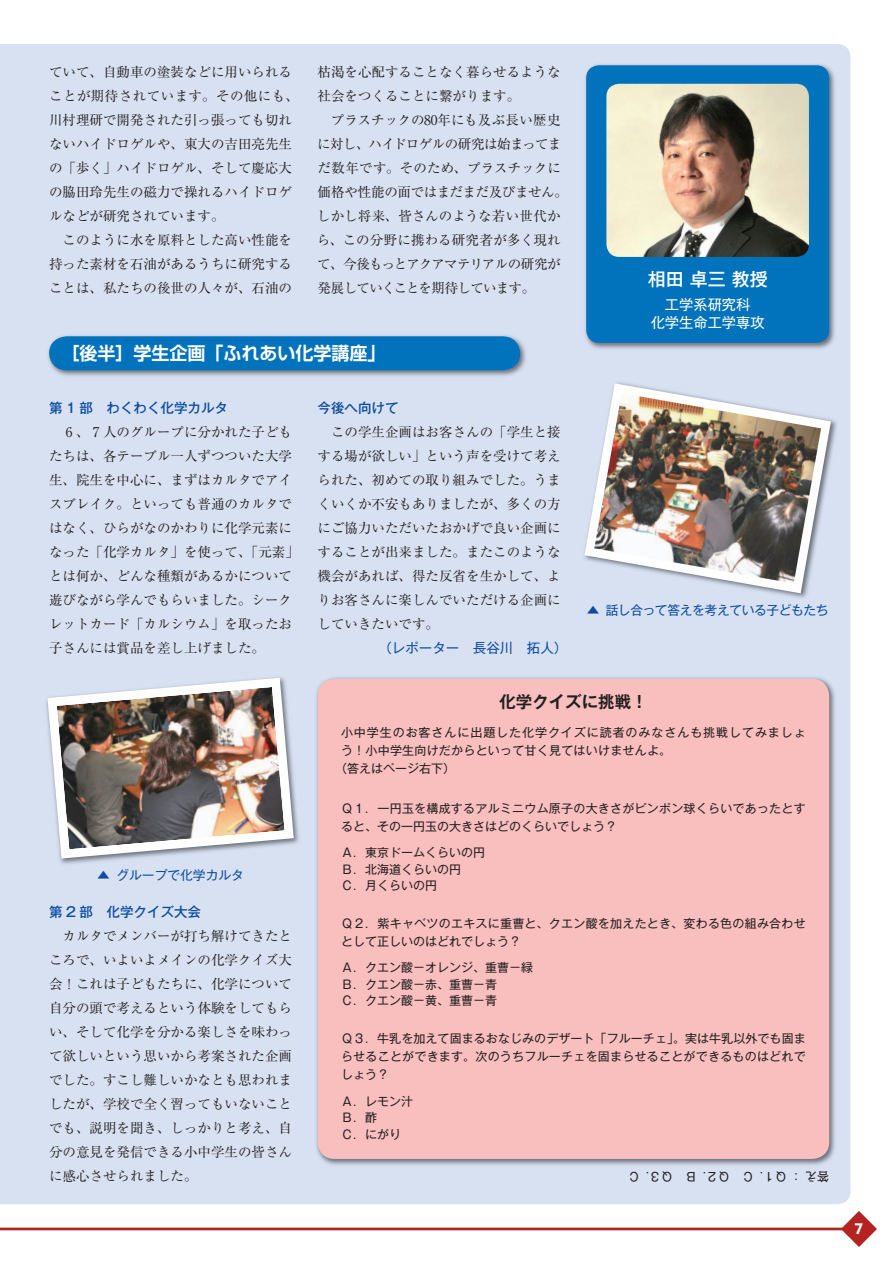
<style>
.page{position:relative;width:893px;height:1263px;background:#fff}
.page>*{position:absolute;margin:0;border:0;box-sizing:border-box;transform-origin:0 0}
.t1{font:18px "Shin Go Pr 5 De Bold 90 msp RKSJ H";color:#fff}
.t2{font:18px "Gothic MB101 Pr 5 Medium 90 msp RKSJ H";color:#fff}
.t3{font:16.5px "Gothic MB101 Pr 5 De Bold 90 msp RKSJ H";color:#231f20}
.t4{font:700 15px "Lithos Pro";color:#fff}
.t5{font:14.25px/18px "Gothic MB101 Pr 5 Regular 90 msp RKSJ H";color:#fff;text-align:center}
.t6{font:13.5px/24px "Ryumin Pr 5 Regular 90 msp RKSJ H";color:#231f20}
.t7{font:13.5px/24px "Ryumin Pr 5 Regular 90 msp RKSJ H";letter-spacing:-.02em;color:#231f20}
.t8{font:13.5px "Gothic MB101 Pr 5 Medium 90 msp RKSJ H";color:#0d4da1}
.t9{font:13.5px "Gothic MB101 Pr 5 Regular 90 msp RKSJ H";color:#0d4da1}
.t10{font:12.75px "Gothic MB101 Pr 5 Regular 90 msp RKSJ H";letter-spacing:-.025em;color:#0d4da1}
.t11{font:12.75px "Gothic MB101 Pr 5 Regular 90 msp RKSJ H";color:#0d4da1}
.t12{font:12px/18px "Gothic MB101 Pr 5 Regular 90 msp RKSJ H";letter-spacing:.02em;color:#231f20}
.t13{font:12px/16.5px "Gothic MB101 Pr 5 Regular 90 msp RKSJ H";color:#231f20}
.t14{font:12px "Gothic MB101 Pr 5 Regular 90 msp RKSJ H";letter-spacing:.08em;color:#231f20}
</style>
<div class="page">
<div style="left:0;top:44px;width:850px;height:1160px;background:#d8e1f2"></div>
<hr style="left:0;top:1227px;width:859px;height:3px;background:#b52321">
<svg style="left:841px;top:1211px;width:36px;height:36px"></svg>
<img style="left:45px;top:333px;width:483px;height:45px">
<div style="left:49px;top:336px;width:471px;height:34px;background:#0073bc"></div>
<img style="left:44px;top:674px;width:257px;height:192px">
<svg style="left:47px;top:678px;width:247px;height:180px"></svg>
<img style="left:57px;top:687px;width:228px;height:162px">
<div style="left:581px;top:380px;width:257px;height:221px;background:#d8e1f2"></div>
<svg style="left:584px;top:383px;width:247px;height:210px;background:#d7dfed"></svg>
<img style="left:594px;top:393px;width:227px;height:190px">
<img style="left:314px;top:675px;width:523px;height:492px">
<div style="left:318px;top:679px;width:511px;height:480px;background:#f9bebe;border-radius:17px"></div>
<img style="left:583px;top:62px;width:254px;height:289px">
<div style="left:586px;top:65px;width:243px;height:278px;background:#0073bc;border-radius:13px"></div>
<img style="left:606px;top:84px;width:203px;height:173px;border-radius:13px">
<p class="t6" style="left:49px;top:62px;width:251px">ていて、自動車の塗装などに用いられることが期待されています。その他にも、川村理研で開発された引っ張っても切れないハイドロゲルや、東大の吉田亮先生の「歩く」ハイドロゲル、そして慶応大の脇田玲先生の磁力で操れるハイドロゲルなどが研究されています。</p>
<p class="t6" style="left:49px;top:230px;width:245px;text-align:justify;text-indent:14px">このように水を原料とした高い性能を持った素材を石油があるうちに研究することは、私たちの後世の人々が、石油の</p>
<p class="t6" style="left:318px;top:62px;width:245px">枯渇を心配することなく暮らせるような社会をつくることに繋がります。</p>
<p class="t7" style="left:317px;top:110px;width:252px;text-indent:14px">プラスチックの80年にも及ぶ長い歴史に対し、ハイドロゲルの研究は始まってまだ数年です。そのため、プラスチックに価格や性能の面ではまだまだ及びません。しかし将来、皆さんのような若い世代から、この分野に携わる研究者が多く現れて、今後もっとアクアマテリアルの研究が発展していくことを期待しています。</p>
<h1 class="t1" style="left:61px;top:347px;width:325px">［後半］学生企画「ふれあい化学講座」</h1>
<p class="t8" style="left:49px;top:403px;width:180px">第 1 部　わくわく化学カルタ</p>
<p class="t6" style="left:49px;top:422px;width:251px;text-indent:17px">6 、 7 人のグループに分かれた子どもたちは、各テーブル一人ずつついた大学生、院生を中心に、まずはカルタでアイスブレイク。といっても普通のカルタではなく、ひらがなのかわりに化学元素になった「化学カルタ」を使って、「元素」とは何か、どんな種類があるかについて遊びながら学んでもらいました。シークレットカード「カルシウム」を取ったお子さんには賞品を差し上げました。</p>
<p class="t8" style="left:318px;top:403px;width:82px">今後へ向けて</p>
<p class="t6" style="left:318px;top:422px;width:244px;text-align:justify;text-indent:14px">この学生企画はお客さんの「学生と接する場が欲しい」という声を受けて考えられた、初めての取り組みでした。うまくいくか不安もありましたが、多くの方にご協力いただいたおかげで良い企画にすることが出来ました。またこのような機会があれば、得た反省を生かして、よりお客さんに楽しんでいただける企画にしていきたいです。</p>
<p class="t9" style="left:378px;top:643px;width:190px">（レポーター　長谷川　拓人）</p>
<h1 class="t2" style="left:648px;top:272px;width:121px">相田 卓三 教授</h1>
<p class="t5" style="left:651px;top:297px;width:115px">工学系研究科<br>化学生命工学専攻</p>
<p class="t10" style="left:587px;top:606px;width:243px">▲ 話し合って答えを考えている子どもたち</p>
<p class="t11" style="left:97px;top:870px;width:148px">▲ グループで化学カルタ</p>
<p class="t8" style="left:49px;top:907px;width:153px">第 2 部　化学クイズ大会</p>
<p class="t6" style="left:49px;top:926px;width:245px;text-align:justify;text-indent:14px">カルタでメンバーが打ち解けてきたところで、いよいよメインの化学クイズ大会！これは子どもたちに、化学について自分の頭で考えるという体験をしてもらい、そして化学を分かる楽しさを味わって欲しいという思いから考案された企画でした。すこし難しいかなとも思われましたが、学校で全く習ってもいないことでも、説明を聞き、しっかりと考え、自分の意見を発信できる小中学生の皆さんに感心させられました。</p>
<p class="t3" style="left:499px;top:696px;width:150px">化学クイズに挑戦！</p>
<p class="t14" style="left:341px;top:728px;width:466px">小中学生のお客さんに出題した化学クイズに読者のみなさんも挑戦してみましょ</p>
<p class="t12" style="left:341px;top:743px;width:332px">う！小中学生向けだからといって甘く見てはいけませんよ。</p>
<p class="t13" style="left:335px;top:762px;width:121px">（答えはページ右下）</p>
<p class="t12" style="left:341px;top:801px;width:466px">Ｑ１．一円玉を構成するアルミニウム原子の大きさがピンポン球くらいであったとすると、その一円玉の大きさはどのくらいでしょう？</p>
<p class="t13" style="left:341px;top:846px;width:145px">Ａ．東京ドームくらいの円<br>Ｂ．北海道くらいの円<br>Ｃ．月くらいの円</p>
<p class="t12" style="left:341px;top:916px;width:466px">Ｑ２．紫キャベツのエキスに重曹と、クエン酸を加えたとき、変わる色の組み合わせとして正しいのはどれでしょう？</p>
<p class="t13" style="left:341px;top:961px;width:193px">Ａ．クエン酸－オレンジ、重曹－緑<br>Ｂ．クエン酸－赤、重曹－青<br>Ｃ．クエン酸－黄、重曹－青</p>
<p class="t12" style="left:341px;top:1031px;width:466px;text-align:justify">Ｑ３．牛乳を加えて固まるおなじみのデザート「フルーチェ」。実は牛乳以外でも固まらせることができます。次のうちフルーチェを固まらせることができるものはどれでしょう？</p>
<p class="t12" style="left:341px;top:1094px;width:73px;line-height:16.5px">Ａ．レモン汁<br>Ｂ．酢<br>Ｃ．にがり</p>
<p class="t12" style="left:829px;top:1184px;width:203px;rotate:-180deg">答え：Ｑ１．Ｃ　Ｑ２．Ｂ　Ｑ３．Ｃ</p>
<p class="t4" style="left:853px;top:1220px;width:13px">7</p>
</div>
